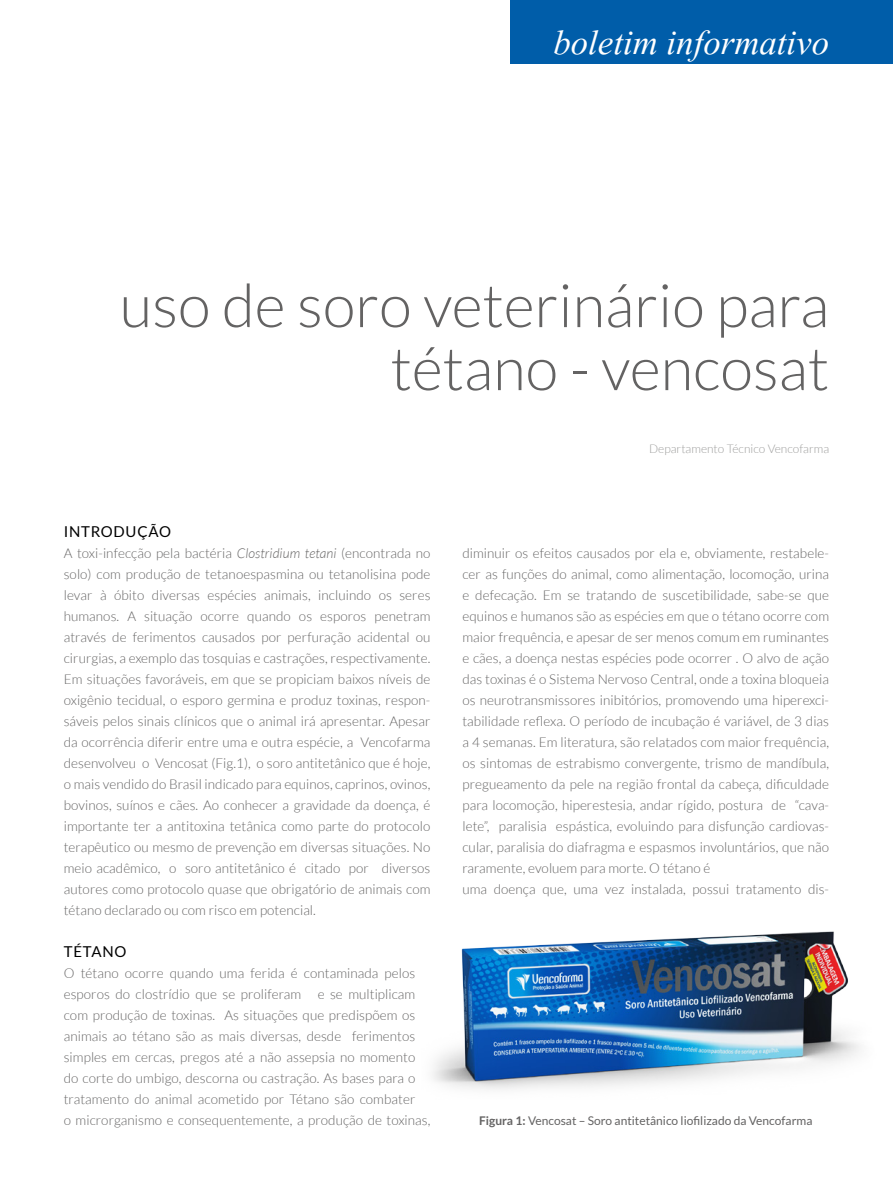
<style>
.page{position:relative;width:893px;height:1191px;background:#fff}
.page>*{position:absolute;margin:0;border:0;box-sizing:border-box;transform-origin:0 0}
.t1{font:300 60px/63px "Lato";color:#646363;text-align:right}
.t2{font:italic 45px "Kokila";color:#fff}
.t3{font:15px "Lato";letter-spacing:.05em;color:#000}
.t4{font:300 13.5px/21px "Lato";letter-spacing:.005em;color:#646363}
.t5{font:12px "Lato";color:#646363}
.t6{font:300 12px "Lato";color:#9d9d9c}
.s1{font-style:italic}
.s2{font-weight:700}
</style>
<div class="page">
<div style="left:510px;top:0;width:383px;height:64px;background:#005da9"></div>
<img style="left:432px;top:931px;width:428px;height:159px">
<h2 class="t2" style="left:553px;top:20px;width:277px">boletim informativo</h2>
<h1 class="t1" style="left:120px;top:274px;width:711px">uso de soro veterinário para tétano - vencosat</h1>
<p class="t3" style="left:64px;top:523px;width:109px">INTRODUÇÃO</p>
<p class="t4" style="left:64px;top:543px;width:368px;text-align:justify">A toxi-infecção pela bactéria <span class="s1">Clostridium tetani</span> (encontrada no solo) com produção de tetanoespasmina ou tetanolisina pode levar à óbito diversas espécies animais, incluindo os seres humanos. A situação ocorre quando os esporos penetram através de ferimentos causados por perfuração acidental ou cirurgias, a exemplo das tosquias e castrações, respectivamente.<br>Em situações favoráveis, em que se propiciam baixos níveis de oxigênio tecidual, o esporo germina e produz toxinas, respon&shy;sáveis pelos sinais clínicos que o animal irá apresentar. Apesar da ocorrência diferir entre uma e outra espécie, a Vencofarma desenvolveu o Vencosat (Fig.1), o soro antitetânico que é hoje, o mais vendido do Brasil indicado para equinos, caprinos, ovinos, bovinos, suínos e cães. Ao conhecer a gravidade da doença, é importante ter a antitoxina tetânica como parte do protocolo terapêutico ou mesmo de prevenção em diversas situações. No meio acadêmico, o soro antitetânico é citado por diversos autores como protocolo quase que obrigatório de animais com tétano declarado ou com risco em potencial.</p>
<p class="t3" style="left:64px;top:943px;width:64px">TÉTANO</p>
<p class="t4" style="left:64px;top:963px;width:368px">O tétano ocorre quando uma ferida é contaminada pelos esporos do clostrídio que se proliferam e se multiplicam com produção de toxinas. As situações que predispõem os animais ao tétano são as mais diversas, desde ferimentos simples em cercas, pregos até a não assepsia no momento do corte do umbigo, descorna ou castração. As bases para o tratamento do animal acometido por Tétano são combater<br>o microrganismo e consequentemente, a produção de toxinas,</p>
<p class="t6" style="left:649px;top:442px;width:182px">Departamento Técnico Vencofarma</p>
<p class="t4" style="left:462px;top:543px;width:368px">diminuir os efeitos causados por ela e, obviamente, restabele&shy;cer as funções do animal, como alimentação, locomoção, urina e defecação. Em se tratando de suscetibilidade, sabe-se que equinos e humanos são as espécies em que o tétano ocorre com maior frequência, e apesar de ser menos comum em ruminantes e cães, a doença nestas espécies pode ocorrer . O alvo de ação das toxinas é o Sistema Nervoso Central, onde a toxina bloqueia os neurotransmissores inibitórios, promovendo uma hiperexci&shy;tabilidade reflexa. O período de incubação é variável, de 3 dias a 4 semanas. Em literatura, são relatados com maior frequência, os sintomas de estrabismo convergente, trismo de mandíbula, pregueamento da pele na região frontal da cabeça, dificuldade para locomoção, hiperestesia, andar rígido, postura de “cava&shy;lete”, paralisia espástica, evoluindo para disfunção cardiovas&shy;cular, paralisia do diafragma e espasmos involuntários, que não raramente, evoluem para morte. O tétano é<br>uma doença que, uma vez instalada, possui tratamento dis-</p>
<p class="t5" style="left:479px;top:1114px;width:335px"><span class="s2">Figura 1:</span> Vencosat – Soro antitetânico liofilizado da Vencofarma</p>
</div>
